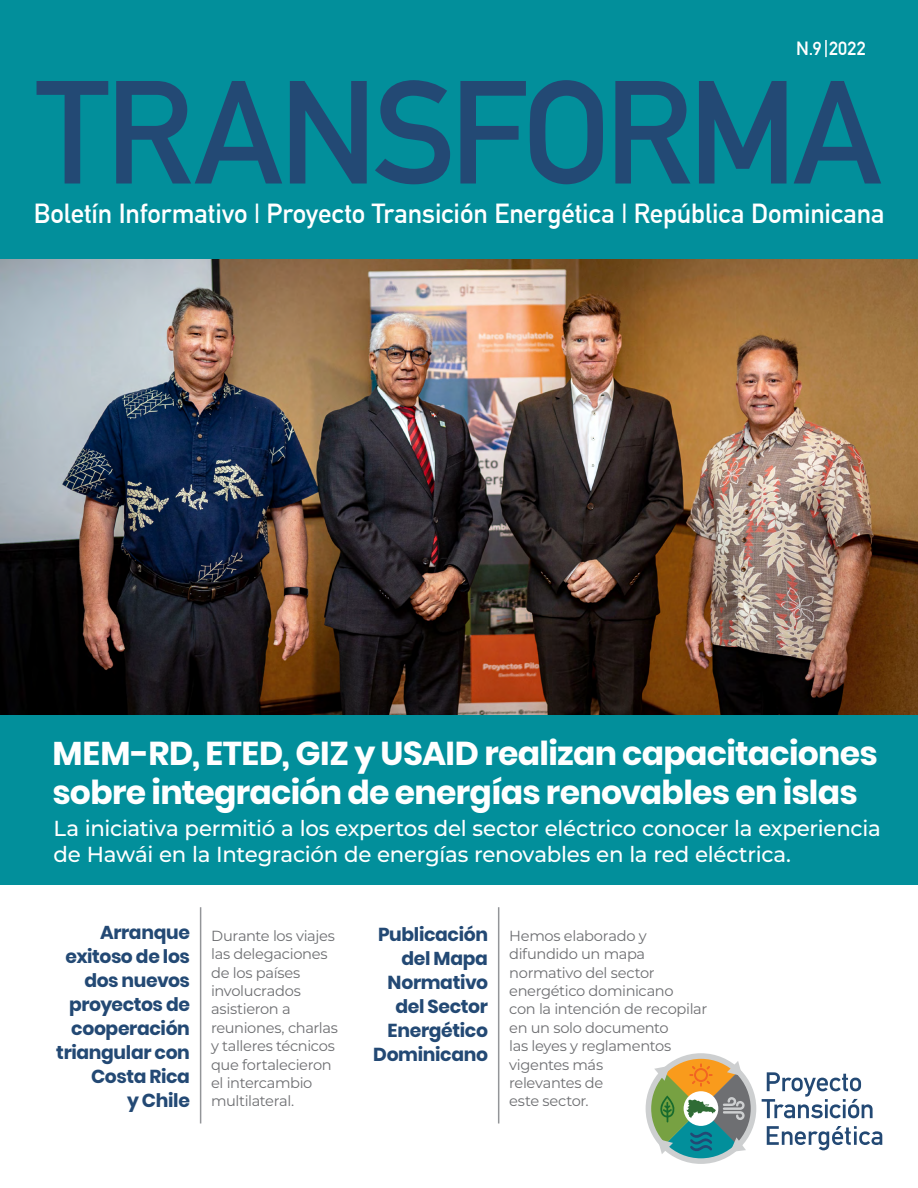
<style>
.page{position:relative;width:918px;height:1188px;background:#fff}
.page>*{position:absolute;margin:0;border:0;box-sizing:border-box;transform-origin:0 0}
.t1{font:700 144px "DIN Alternate";letter-spacing:-.03em;color:#234974}
.t2{font:700 33px/39px "Poppins";letter-spacing:-.02em;color:#fff}
.t3{font:700 27px "DIN Alternate";letter-spacing:-.005em;color:#fff}
.t4{font:500 21.75px/25.5px "Montserrat";letter-spacing:-.01em;color:#fff}
.t5{font:700 18.75px/24px "Poppins";letter-spacing:-.02em;color:#234974;text-align:right}
.t6{font:700 18.75px "DIN Alternate";color:#fff}
.t7{font:14.7px/18.3px "Montserrat";letter-spacing:-.025em;color:#6d6e71}
</style>
<div class="page">
<img style="left:1px;top:259px;width:917px;height:457px">
<div style="left:1px;top:716px;width:917px;height:169px;background:#028f9b"></div>
<div style="left:0;top:0;width:918px;height:259px;background:#028f9b"></div>
<hr style="left:200px;top:907px;width:1px;height:216px;background:#939598">
<hr style="left:498px;top:907px;width:1px;height:216px;background:#939598">
<svg style="left:645px;top:1053px;width:237px;height:111px"></svg>
<svg style="left:825px;top:40px;width:2px;height:17px"></svg>
<p class="t6" style="left:796px;top:34px;width:71px">N.9 2022</p>
<h1 class="t1" style="left:36px;top:23px;width:846px">TRANSFORMA</h1>
<h3 class="t3" style="left:34px;top:193px;width:852px">Boletín Informativo | Proyecto Transición Energética | República Dominicana</h3>
<h2 class="t2" style="left:53px;top:734px;width:827px">MEM-RD, ETED, GIZ y USAID realizan capacitaciones sobre integración de energías renovables en islas</h2>
<h3 class="t4" style="left:54px;top:815px;width:829px">La iniciativa permitió a los expertos del sector eléctrico conocer la experiencia de Hawái en la Integración de energías renovables en la red eléctrica.</h3>
<p class="t5" style="left:56px;top:921px;width:135px">Arranque exitoso de los dos nuevos proyectos de cooperación triangular con<br>Costa Rica<br>y Chile</p>
<p class="t5" style="left:373px;top:922px;width:116px">Publicación del Mapa<br>Normativo del Sector<br>Energético<br>Dominicano</p>
<p class="t7" style="left:211px;top:926px;width:128px">Durante los viajes las delegaciones de los países involucrados asistieron a reuniones, charlas y talleres técnicos que fortalecieron el intercambio multilateral.</p>
<p class="t7" style="left:509px;top:926px;width:200px">Hemos elaborado y difundido un mapa normativo del sector energético dominicano<br>con la intención de recopilar en un solo documento<br>las leyes y reglamentos vigentes más<br>relevantes de<br>este sector.</p>
</div>
